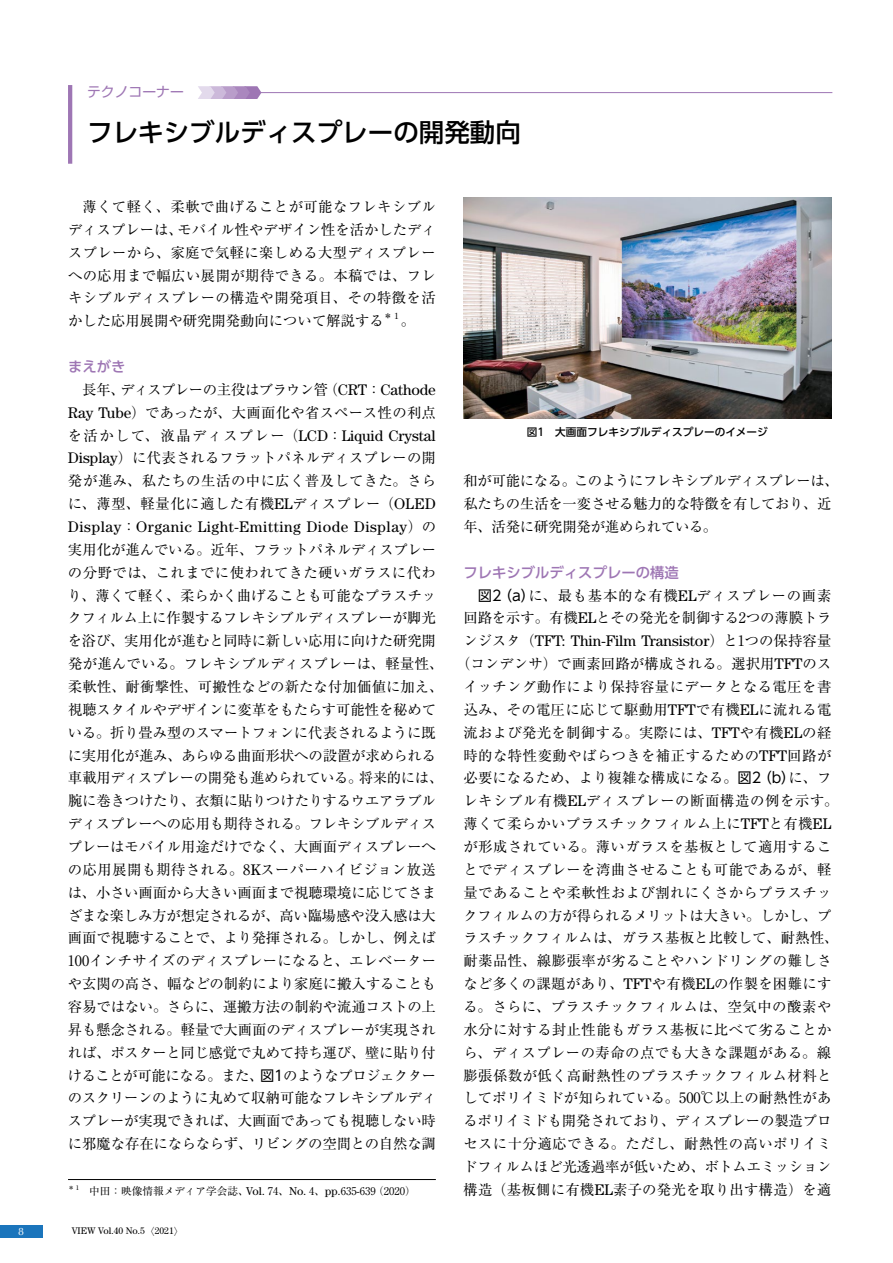
<style>
.page{position:relative;width:893px;height:1263px;background:#fff}
.page>*{position:absolute;margin:0;border:0;box-sizing:border-box;transform-origin:0 0}
.t1{font:500 25.5px "UD Shin Go Pr 6 N";color:#000}
.t2{font:15.3px "Century Std";letter-spacing:.03em;color:#000}
.t3{font:15.3px "Century Std";color:#000}
.t4{font:14.4px/22.8px "Ryumin Pr 6 N";color:#000;text-align:justify}
.t5{font:14.4px/22.8px "Ryumin Pr 6 N";letter-spacing:.025em;color:#000;text-align:center}
.t6{font:14.4px/22.8px "Ryumin Pr 6 N";letter-spacing:-.02em;color:#000}
.t7{font:500 14.4px "UD Shin Go Pr 6 N";color:#9e76b4}
.t8{font:13.8px "Shin Go Pr 6 N";color:#9e76b4}
.t9{font:10.65px "Ryumin Pr 6 N";color:#000}
.t10{font:500 10.65px "UD Shin Go Pr 6 N";color:#000}
.t11{font:10.65px "Optima LT Std";color:#fff}
.t12{font:9.6px "Century Std";color:#000}
.t13{font:8.4px "Ryumin Pr 6 N";color:#000}
.t14{font:6.15px "Ryumin Pr 6 N";color:#000}
.s1{font-family:"Century Std";font-size:15.3px}
.s2{font-family:"Ryumin Pr 6 N";font-size:14.4px}
.s3{font-family:"UD Shin Go Pr 6 N"}
.s4{font-family:"Century Std";font-size:11.4px}
.s5{font-family:"Ryumin Pr 6 N"}
</style>
<div class="page">
<hr style="left:68px;top:1179px;width:368px;height:1px;background:#000">
<hr style="left:68px;top:85px;width:4px;height:79px;background:#9e76b4">
<svg style="left:198px;top:86px;width:63px;height:13px"></svg>
<hr style="left:260px;top:92px;width:572px;height:1px;background:#9e76b4">
<img style="left:463px;top:198px;width:368px;height:220px">
<div style="left:0;top:1225px;width:43px;height:12px;background:#1b75bc"></div>
<p class="t8" style="left:87px;top:81px;width:112px">テクノコーナー　</p>
<h1 class="t1" style="left:87px;top:111px;width:435px">フレキシブルディスプレーの開発動向</h1>
<p class="t4" style="left:68px;top:194px;width:369px;text-indent:14px">薄くて軽く、柔軟で曲げることが可能なフレキシブルディスプレーは、モバイル性やデザイン性を活かしたディスプレーから、家庭で気軽に楽しめる大型ディスプレーへの応用まで幅広い展開が期待できる。本稿では、フレキシブルディスプレーの構造や開発項目、その特徴を活かした応用展開や研究開発動向について解説する</p>
<p class="t13" style="left:384px;top:309px;width:19px">＊１</p>
<p class="t4" style="left:401px;top:309px;width:16px">。</p>
<p class="t7" style="left:68px;top:355px;width:59px">まえがき</p>
<p class="t4" style="left:68px;top:377px;width:370px;text-indent:14px">長年、ディスプレーの主役はブラウン管（<span class="s1">CRT</span>：<span class="s1">Cathode Ray Tube</span>）であったが、大画面化や省スペース性の利点を活かして、液晶ディスプレー（<span class="s1">LCD</span>：<span class="s1">Liquid Crystal Display</span>）に代表されるフラットパネルディスプレーの開発が進み、私たちの生活の中に広く普及してきた。さらに、薄型、軽量化に適した有機<span class="s1">EL</span>ディスプレー（<span class="s1">OLED</span></p>
<p class="t2" style="left:68px;top:518px;width:369px">Display<span class="s2">：</span>Organic Light-Emitting Diode Display<span class="s2">）の</span></p>
<p class="t4" style="left:68px;top:537px;width:377px;text-align:left">実用化が進んでいる。近年、フラットパネルディスプレーの分野では、これまでに使われてきた硬いガラスに代わり、薄くて軽く、柔らかく曲げることも可能なプラスチックフィルム上に作製するフレキシブルディスプレーが脚光を浴び、実用化が進むと同時に新しい応用に向けた研究開発が進んでいる。フレキシブルディスプレーは、軽量性、柔軟性、耐衝撃性、可搬性などの新たな付加価値に加え、視聴スタイルやデザインに変革をもたらす可能性を秘めている。折り畳み型のスマートフォンに代表されるように既に実用化が進み、あらゆる曲面形状への設置が求められる車載用ディスプレーの開発も進められている。将来的には、腕に巻きつけたり、衣類に貼りつけたりするウエアラブルディスプレーへの応用も期待される。フレキシブルディスプレーはモバイル用途だけでなく、大画面ディスプレーへの応用展開も期待される。8<span class="s1">K</span>スーパーハイビジョン放送は、小さい画面から大きい画面まで視聴環境に応じてさまざまな楽しみ方が想定されるが、高い臨場感や没入感は大画面で視聴することで、より発揮される。しかし、例えば<br>100インチサイズのディスプレーになると、エレベーターや玄関の高さ、幅などの制約により家庭に搬入することも容易ではない。さらに、運搬方法の制約や流通コストの上昇も懸念される。軽量で大画面のディスプレーが実現されれば、ポスターと同じ感覚で丸めて持ち運び、壁に貼り付けることが可能になる。また、<span class="s3">図1</span>のようなプロジェクターのスクリーンのように丸めて収納可能なフレキシブルディスプレーが実現できれば、大画面であっても視聴しない時に邪魔な存在にならならず、リビングの空間との自然な調</p>
<p class="t14" style="left:68px;top:1183px;width:14px">＊１</p>
<p class="t9" style="left:89px;top:1183px;width:328px">中田：映像情報メディア学会誌、<span class="s4">Vol.</span> 74、<span class="s4">No.</span> 4、<span class="s4">pp.</span>635<span class="s4">-</span>639（2020）</p>
<p class="t11" style="left:18px;top:1225px;width:7px">8</p>
<p class="t12" style="left:72px;top:1225px;width:113px">VIEW Vol.40 No.5<span class="s5">〈</span>2021<span class="s5">〉</span></p>
<p class="t10" style="left:527px;top:423px;width:242px">図1　大画面フレキシブルディスプレーのイメージ</p>
<p class="t6" style="left:463px;top:469px;width:377px">和が可能になる。このようにフレキシブルディスプレーは、私たちの生活を一変させる魅力的な特徴を有しており、近年、活発に研究開発が進められている。</p>
<p class="t7" style="left:463px;top:560px;width:217px">フレキシブルディスプレーの構造</p>
<p class="t4" style="left:463px;top:583px;width:370px;text-align:right"><span class="s3">図2（a）</span>に、最も基本的な有機<span class="s1">EL</span>ディスプレーの画素回路を示す。有機<span class="s1">EL</span>とその発光を制御する2つの薄膜トラ</p>
<p class="t3" style="left:463px;top:632px;width:369px"><span class="s2">ンジスタ（</span>TFT: Thin-Film Transistor<span class="s2">）と1つの保持容量</span></p>
<p class="t5" style="left:456px;top:651px;width:384px">（コンデンサ）で画素回路が構成される。選択用<span class="s1">TFT</span>のスイッチング動作により保持容量にデータとなる電圧を書込み、その電圧に応じて駆動用<span class="s1">TFT</span>で有機<span class="s1">EL</span>に流れる電流および発光を制御する。実際には、<span class="s1">TFT</span>や有機<span class="s1">EL</span>の経時的な特性変動やばらつきを補正するための<span class="s1">TFT</span>回路が必要になるため、より複雑な構成になる。<span class="s3">図2（b）</span>に、フレキシブル有機<span class="s1">EL</span>ディスプレーの断面構造の例を示す。薄くて柔らかいプラスチックフィルム上に<span class="s1">TFT</span>と有機<span class="s1">EL</span>が形成されている。薄いガラスを基板として適用することでディスプレーを湾曲させることも可能であるが、軽量であることや柔軟性および割れにくさからプラスチックフィルムの方が得られるメリットは大きい。しかし、プラスチックフィルムは、ガラス基板と比較して、耐熱性、耐薬品性、線膨張率が劣ることやハンドリングの難しさなど多くの課題があり、<span class="s1">TFT</span>や有機<span class="s1">EL</span>の作製を困難にする。さらに、プラスチックフィルムは、空気中の酸素や水分に対する封止性能もガラス基板に比べて劣ることから、ディスプレーの寿命の点でも大きな課題がある。線膨張係数が低く高耐熱性のプラスチックフィルム材料としてポリイミドが知られている。500℃以上の耐熱性があるポリイミドも開発されており、ディスプレーの製造プロセスに十分適応できる。ただし、耐熱性の高いポリイミドフィルムほど光透過率が低いため、ボトムエミッション構造（基板側に有機<span class="s1">EL</span>素子の発光を取り出す構造）を適</p>
</div>
